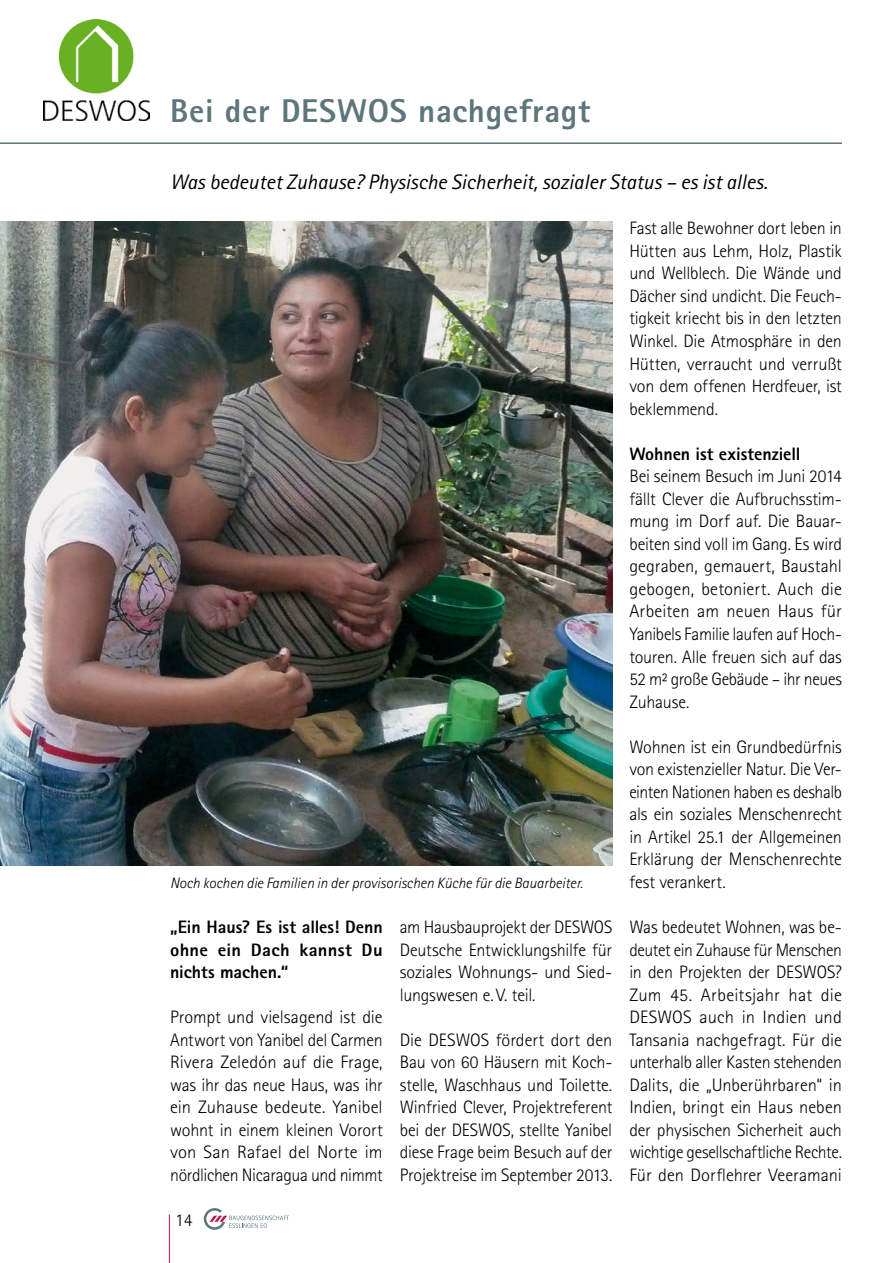
<style>
.page{position:relative;width:893px;height:1263px;background:#fff}
.page>*{position:absolute;margin:0;border:0;box-sizing:border-box;transform-origin:0 0}
.t1{font:800 33px "Rotis Sans Serif Std";letter-spacing:.02em;color:#5d767b}
.t2{font:italic 21px "Rotis Sans Serif Std";color:#000}
.t3{font:300 18px/22.5px "Rotis Sans Serif Std";letter-spacing:-.01em;color:#000;text-align:justify}
.t4{font:800 18px/22.5px "Rotis Sans Serif Std";color:#000;text-align:justify}
.t5{font:italic 300 15px "Rotis Sans Serif Std";color:#000}
</style>
<div class="page">
<hr style="left:169px;top:1214px;width:1px;height:49px;background:#bf1748">
<svg style="left:204px;top:1208px;width:85px;height:22px"></svg>
<img style="left:0;top:221px;width:612px;height:644px">
<hr style="left:0;top:142px;width:842px;height:2px;background:#5d767b">
<img style="left:44px;top:20px;width:105px;height:101px">
<h1 class="t1" style="left:170px;top:89px;width:422px">Bei der DESWOS nachgefragt</h1>
<p class="t2" style="left:170px;top:170px;width:599px">Was bedeutet Zuhause? Physische Sicherheit, sozialer Status – es ist alles.</p>
<p class="t5" style="left:170px;top:874px;width:414px">Noch kochen die Familien in der provisorischen Küche für die Bauarbeiter.</p>
<p class="t4" style="left:170px;top:915px;width:214px">„Ein Haus? Es ist alles! Denn ohne ein Dach kannst Du nichts machen.“</p>
<p class="t3" style="left:170px;top:1006px;width:214px">Prompt und vielsagend ist die Antwort von Yanibel del Carmen Rivera Zeledón auf die Frage, was ihr das neue Haus, was ihr ein Zuhause bedeute. Yanibel wohnt in einem kleinen Vorort von San Rafael del Norte im nördlichen Nicaragua und nimmt</p>
<p class="t3" style="left:175px;top:1209px;width:19px">14</p>
<p class="t3" style="left:400px;top:916px;width:214px">am Hausbauprojekt der DESWOS Deutsche Entwicklungshilfe für soziales Wohnungs- und Sied&shy;lungswesen e.V. teil.</p>
<p class="t3" style="left:400px;top:1028px;width:214px">Die DESWOS fördert dort den Bau von 60 Häusern mit Koch&shy;stelle, Waschhaus und Toilette.<br>Winfried Clever, Projektreferent bei der DESWOS, stellte Yanibel diese Frage beim Besuch auf der Projektreise im September 2013.</p>
<p class="t3" style="left:629px;top:217px;width:214px">Fast alle Bewohner dort leben in Hütten aus Lehm, Holz, Plastik und Wellblech. Die Wände und Dächer sind undicht. Die Feuch&shy;tigkeit kriecht bis in den letzten Winkel. Die Atmosphäre in den Hütten, verraucht und verrußt von dem offenen Herdfeuer, ist beklemmend.</p>
<p class="t4" style="left:629px;top:442px;width:173px">Wohnen ist existenziell</p>
<p class="t3" style="left:629px;top:465px;width:214px">Bei seinem Besuch im Juni 2014 fällt Clever die Aufbruchsstim&shy;mung im Dorf auf. Die Bauar&shy;beiten sind voll im Gang. Es wird gegraben, gemauert, Baustahl gebogen, betoniert. Auch die Arbeiten am neuen Haus für Yanibels Familie laufen auf Hoch&shy;touren. Alle freuen sich auf das 52 m² große Gebäude – ihr neues Zuhause.</p>
<p class="t3" style="left:629px;top:735px;width:214px">Wohnen ist ein Grundbedürfnis von existenzieller Natur. Die Ver&shy;einten Nationen haben es deshalb als ein soziales Menschenrecht in Artikel 25.1 der Allgemeinen Erklärung der Menschenrechte fest verankert.</p>
<p class="t3" style="left:629px;top:916px;width:214px">Was bedeutet Wohnen, was be&shy;deutet ein Zuhause für Menschen in den Projekten der DESWOS?<br>Zum 45. Arbeitsjahr hat die DESWOS auch in Indien und Tansania nachgefragt. Für die unterhalb aller Kasten stehenden Dalits, die „Unberührbaren“ in Indien, bringt ein Haus neben der physischen Sicherheit auch wichtige gesellschaftliche Rechte.<br>Für den Dorflehrer Veeramani</p>
</div>
